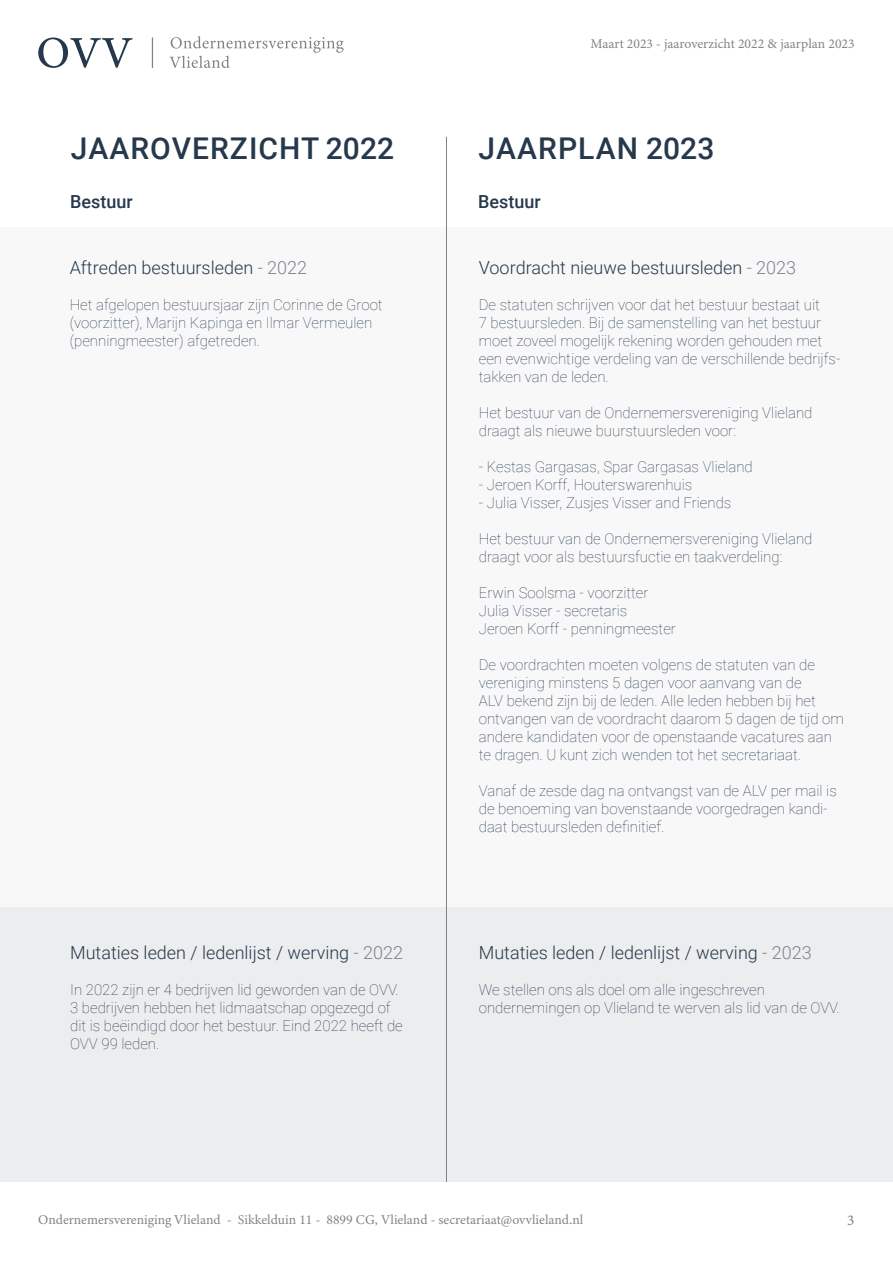
<style>
.page{position:relative;width:893px;height:1263px;background:#fff}
.page>*{position:absolute;margin:0;border:0;box-sizing:border-box;transform-origin:0 0}
.t1{font:500 30px "Roboto";letter-spacing:.035em;color:#26394c}
.t2{font:300 18px "Roboto";color:#26394c}
.t3{font:500 18px "Roboto";color:#26394c}
.t4{font:100 15px/18px "Roboto";color:#26394c}
.t5{font:15px "Minion Variable Concept";color:#818487}
.t6{font:13.5px "Minion Variable Concept";color:#818487}
.s1{color:#7e818f}
</style>
<div class="page">
<svg style="left:38px;top:38px;width:94px;height:30px"></svg>
<svg style="left:170px;top:36px;width:174px;height:32px"></svg>
<hr style="left:152px;top:38px;width:1px;height:30px;background:#818487">
<div style="left:0;top:906px;width:893px;height:276px;background:#ecedef"></div>
<div style="left:0;top:227px;width:893px;height:679px;background:#f8f8f9"></div>
<hr style="left:446px;top:137px;width:1px;height:1045px;background:#818487">
<p class="t6" style="left:590px;top:34px;width:266px">Maart 2023 - jaaroverzicht 2022 &amp; jaarplan 2023</p>
<p class="t1" style="left:71px;top:127px;width:325px">JAAROVERZICHT 2022</p>
<p class="t1" style="left:479px;top:127px;width:237px">JAARPLAN 2023</p>
<p class="t3" style="left:70px;top:189px;width:64px">Bestuur</p>
<p class="t3" style="left:478px;top:189px;width:64px">Bestuur</p>
<p class="t2" style="left:70px;top:255px;width:239px">Aftreden bestuursleden <span class="s1">- 2022</span></p>
<p class="t4" style="left:70px;top:295px;width:314px">Het afgelopen bestuursjaar zijn Corinne de Groot (voorzitter), Marijn Kapinga en Ilmar Vermeulen (penningmeester) afgetreden.</p>
<p class="t2" style="left:70px;top:940px;width:334px">Mutaties leden / ledenlijst / werving <span class="s1">- 2022</span></p>
<p class="t4" style="left:70px;top:980px;width:334px">In 2022 zijn er 4 bedrijven lid geworden van de OVV.<br>3 bedrijven hebben het lidmaatschap opgezegd of dit is beëindigd door het bestuur. Eind 2022 heeft de OVV 99 leden.</p>
<p class="t2" style="left:479px;top:255px;width:319px">Voordracht nieuwe bestuursleden <span class="s1">- 2023</span></p>
<p class="t4" style="left:479px;top:295px;width:363px">De statuten schrijven voor dat het bestuur bestaat uit<br>7 bestuursleden. Bij de samenstelling van het bestuur moet zoveel mogelijk rekening worden gehouden met een evenwichtige verdeling van de verschillende bedrijfs&shy;takken van de leden.</p>
<p class="t4" style="left:479px;top:403px;width:335px">Het bestuur van de Ondernemersvereniging Vlieland draagt als nieuwe buurstuursleden voor:</p>
<p class="t4" style="left:479px;top:457px;width:275px">- Kestas Gargasas, Spar Gargasas Vlieland</p>
<p class="t4" style="left:479px;top:475px;width:215px">- Jeroen Korff, Houterswarenhuis</p>
<p class="t4" style="left:479px;top:493px;width:254px">- Julia Visser, Zusjes Visser and Friends</p>
<p class="t4" style="left:479px;top:529px;width:335px">Het bestuur van de Ondernemersvereniging Vlieland draagt voor als bestuursfuctie en taakverdeling:</p>
<p class="t4" style="left:479px;top:583px;width:171px">Erwin Soolsma - voorzitter</p>
<p class="t4" style="left:479px;top:601px;width:150px">Julia Visser - secretaris</p>
<p class="t4" style="left:479px;top:619px;width:199px">Jeroen Korff - penningmeester</p>
<p class="t4" style="left:479px;top:655px;width:367px">De voordrachten moeten volgens de statuten van de vereniging minstens 5 dagen voor aanvang van de<br>ALV bekend zijn bij de leden. Alle leden hebben bij het ontvangen van de voordracht daarom 5 dagen de tijd om andere kandidaten voor de openstaande vacatures aan te dragen. U kunt zich wenden tot het secretariaat.</p>
<p class="t4" style="left:479px;top:781px;width:359px">Vanaf de zesde dag na ontvangst van de ALV per mail is de benoeming van bovenstaande voorgedragen kandi&shy;daat bestuursleden definitief.</p>
<p class="t2" style="left:479px;top:940px;width:334px">Mutaties leden / ledenlijst / werving <span class="s1">- 2023</span></p>
<p class="t4" style="left:479px;top:980px;width:362px">We stellen ons als doel om alle ingeschreven ondernemingen op Vlieland te werven als lid van de OVV.</p>
<p class="t6" style="left:38px;top:1210px;width:547px">Ondernemersvereniging Vlieland - Sikkelduin 11 - 8899 CG, Vlieland - secretariaat@ovvlieland.nl</p>
<p class="t5" style="left:847px;top:1209px;width:9px">3</p>
</div>
